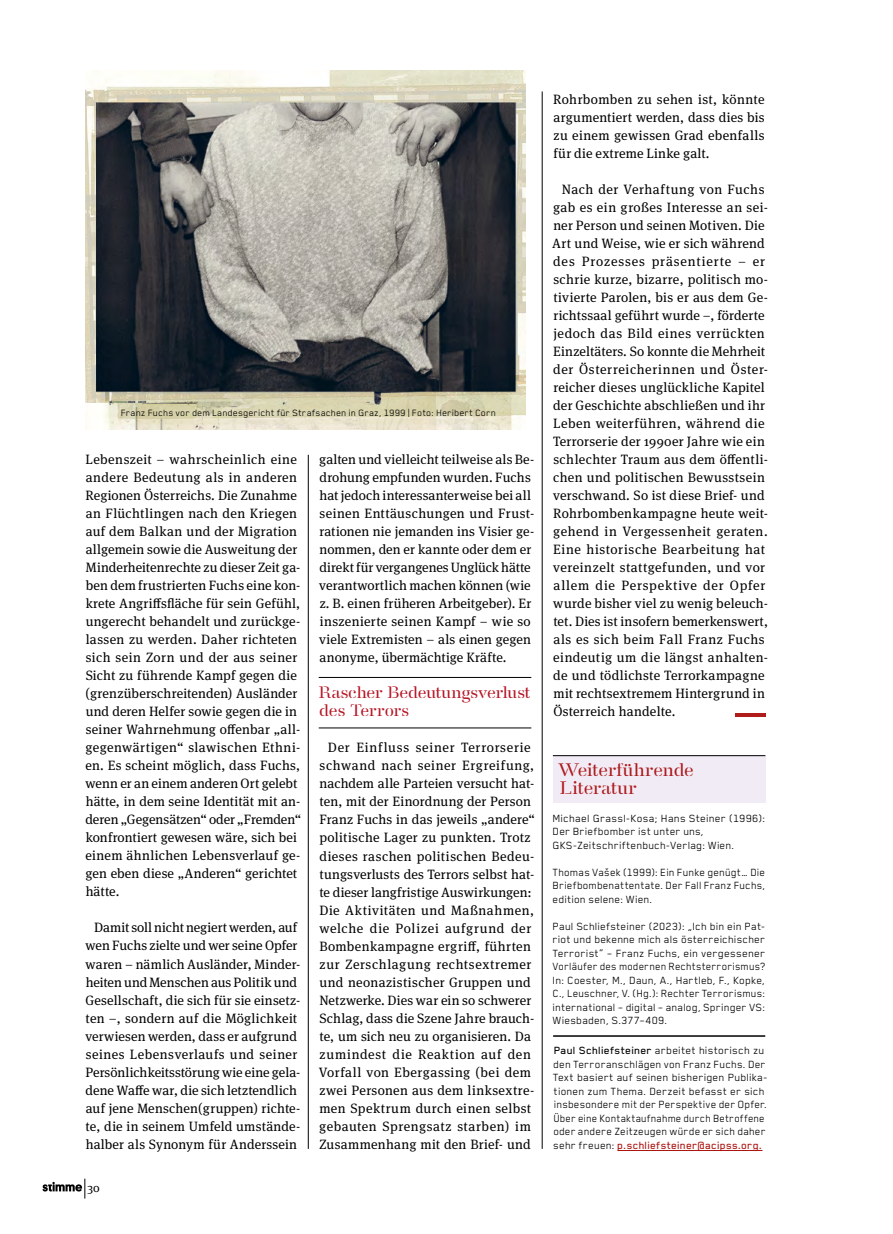
<style>
.page{position:relative;width:893px;height:1234px;background:#fff}
.page>*{position:absolute;margin:0;border:0;box-sizing:border-box;transform-origin:0 0}
.t1{font:500 18px/18px "A Danmark";letter-spacing:.005em;color:#b81d1c}
.t2{font:500 16.5px/18px "A Danmark";letter-spacing:-.005em;color:#b61524}
.t3{font:13.5px/18px "Meta Serif Pro";letter-spacing:.02em;color:#000}
.t4{font:12px/13.5px "Blender Pro";letter-spacing:.02em;color:#000}
.t5{font:12px "Meta Serif Pro";color:#000}
.t6{font:10.5px "Blender Pro";letter-spacing:.02em;color:#000}
.s1{font-weight:500}
.s2{font-weight:500;color:#ad1511}
</style>
<div class="page">
<svg style="left:43px;top:1178px;width:42px;height:20px"></svg>
<hr style="left:542px;top:91px;width:1px;height:1057px;background:#000">
<hr style="left:308px;top:454px;width:1px;height:694px;background:#000">
<hr style="left:618px;top:1149px;width:144px;height:1px;background:#ad1511">
<hr style="left:553px;top:1035px;width:212px;height:1px;background:#000">
<hr style="left:735px;top:713px;width:30px;height:3px;background:#af1c1a">
<div style="left:553px;top:755px;width:212px;height:47px;background:#f1ebf6"></div>
<hr style="left:553px;top:755px;width:212px;height:1px;background:#000">
<img style="left:85px;top:71px;width:440px;height:358px">
<hr style="left:319px;top:727px;width:212px;height:1px;background:#000">
<hr style="left:319px;top:677px;width:212px;height:1px;background:#000">
<p class="t6" style="left:121px;top:407px;width:377px">Franz Fuchs vor dem Landesgericht für Strafsachen in Graz, 1999 | Foto: Heribert Corn</p>
<p class="t3" style="left:85px;top:450px;width:217px">Lebenszeit – wahrscheinlich eine andere Bedeutung als in anderen Regionen Österreichs. Die Zunahme an Flüchtlingen nach den Kriegen auf dem Balkan und der Migration allgemein sowie die Ausweitung der Minderheitenrechte zu dieser Zeit ga&shy;ben dem frustrierten Fuchs eine kon&shy;krete Angriffsfläche für sein Gefühl, ungerecht behandelt und zurückge&shy;lassen zu werden. Daher richteten sich sein Zorn und der aus seiner Sicht zu führende Kampf gegen die (grenzüberschreitenden) Ausländer und deren Helfer sowie gegen die in seiner Wahrnehmung offenbar „all&shy;gegenwärtigen“ slawischen Ethni&shy;en. Es scheint möglich, dass Fuchs, wenn er an einem anderen Ort gelebt hätte, in dem seine Identität mit an&shy;deren „Gegensätzen“ oder „Fremden“ konfrontiert gewesen wäre, sich bei einem ähnlichen Lebensverlauf ge&shy;gen eben diese „Anderen“ gerichtet hätte.</p>
<p class="t3" style="left:85px;top:917px;width:217px;text-align:center">Damit soll nicht negiert werden, auf wen Fuchs zielte und wer seine Opfer waren – nämlich Ausländer, Minder&shy;heiten und Menschen aus Politik und Gesellschaft, die sich für sie einsetz&shy;ten –, sondern auf die Möglichkeit verwiesen werden, dass er aufgrund seines Lebensverlaufs und seiner Persönlichkeitsstörung wie eine gela&shy;dene Waffe war, die sich letztendlich auf jene Menschen(gruppen) richte&shy;te, die in seinem Umfeld umstände&shy;halber als Synonym für Anderssein</p>
<p class="t5" style="left:88px;top:1178px;width:14px">30</p>
<p class="t3" style="left:319px;top:450px;width:217px">galten und vielleicht teilweise als Be&shy;drohung empfunden wurden. Fuchs hat jedoch interessanterweise bei all seinen Enttäuschungen und Frust&shy;rationen nie jemanden ins Visier ge&shy;nommen, den er kannte oder dem er direkt für vergangenes Unglück hätte verantwortlich machen können (wie z. B. einen früheren Arbeitgeber). Er inszenierte seinen Kampf – wie so viele Extremisten – als einen gegen anonyme, übermächtige Kräfte.</p>
<p class="t2" style="left:319px;top:684px;width:213px">Rascher Bedeutungsverlust des Terrors</p>
<p class="t3" style="left:319px;top:738px;width:218px;text-align:center">Der Einfluss seiner Terrorserie schwand nach seiner Ergreifung, nachdem alle Parteien versucht hat&shy;ten, mit der Einordnung der Person Franz Fuchs in das jeweils „andere“ politische Lager zu punkten. Trotz dieses raschen politischen Bedeu&shy;tungsverlusts des Terrors selbst hat&shy;te dieser langfristige Auswirkungen:<br>Die Aktivitäten und Maßnahmen, welche die Polizei aufgrund der Bombenkampagne ergriff, führten zur Zerschlagung rechtsextremer und neonazistischer Gruppen und Netzwerke. Dies war ein so schwerer Schlag, dass die Szene Jahre brauch&shy;te, um sich neu zu organisieren. Da zumindest die Reaktion auf den Vorfall von Ebergassing (bei dem zwei Personen aus dem linksextre&shy;men Spektrum durch einen selbst gebauten Sprengsatz starben) im Zusammenhang mit den Brief- und</p>
<p class="t3" style="left:553px;top:90px;width:213px;text-align:justify">Rohrbomben zu sehen ist, könnte argumentiert werden, dass dies bis zu einem gewissen Grad ebenfalls für die extreme Linke galt.</p>
<p class="t3" style="left:552px;top:180px;width:218px;text-indent:10px">Nach der Verhaftung von Fuchs gab es ein großes Interesse an sei&shy;ner Person und seinen Motiven. Die Art und Weise, wie er sich während des Prozesses präsentierte – er schrie kurze, bizarre, politisch mo&shy;tivierte Parolen, bis er aus dem Ge&shy;richtssaal geführt wurde –, förderte jedoch das Bild eines verrückten Einzeltäters. So konnte die Mehrheit der Österreicherinnen und Öster&shy;reicher dieses unglückliche Kapitel der Geschichte abschließen und ihr Leben weiterführen, während die Terrorserie der 1990er Jahre wie ein schlechter Traum aus dem öffentli&shy;chen und politischen Bewusstsein verschwand. So ist diese Brief- und Rohrbombenkampagne heute weit&shy;gehend in Vergessenheit geraten.<br>Eine historische Bearbeitung hat vereinzelt stattgefunden, und vor allem die Perspektive der Opfer wurde bisher viel zu wenig beleuch&shy;tet. Dies ist insofern bemerkenswert, als es sich beim Fall Franz Fuchs eindeutig um die längst anhalten&shy;de und tödlichste Terrorkampagne mit rechtsextremem Hintergrund in Österreich handelte.</p>
<h1 class="t1" style="left:558px;top:761px;width:137px">Weiterführende<br>Literatur</h1>
<p class="t4" style="left:553px;top:810px;width:214px">Michael Grassl-Kosa; Hans Steiner (1996):<br>Der Briefbomber ist unter uns,<br>GKS-Zeitschriftenbuch-Verlag: Wien.</p>
<p class="t4" style="left:553px;top:864px;width:214px;text-align:justify">Thomas Vašek (1999): Ein Funke genügt… Die Briefbombenattentate. Der Fall Franz Fuchs, edition selene: Wien.</p>
<p class="t4" style="left:553px;top:918px;width:214px;text-align:justify">Paul Schliefsteiner (2023): „Ich bin ein Pat&shy;riot und bekenne mich als österreichischer Terrorist“ – Franz Fuchs, ein vergessener Vorläufer des modernen Rechtsterrorismus?<br>In: Coester, M., Daun, A., Hartleb, F., Kopke, C., Leuschner, V. (Hg.): Rechter Terrorismus: international – digital – analog, Springer VS:<br>Wiesbaden, S.377–409.</p>
<p class="t4" style="left:553px;top:1043px;width:216px"><span class="s1">Paul Schliefsteiner</span> arbeitet historisch zu den Terroranschlägen von Franz Fuchs. Der Text basiert auf seinen bisherigen Publika&shy;tionen zum Thema. Derzeit befasst er sich insbesondere mit der Perspektive der Opfer.<br>Über eine Kontaktaufnahme durch Betroffene oder andere Zeitzeugen würde er sich daher sehr freuen: <span class="s2">p.schliefsteiner@acipss.org.</span></p>
</div>
